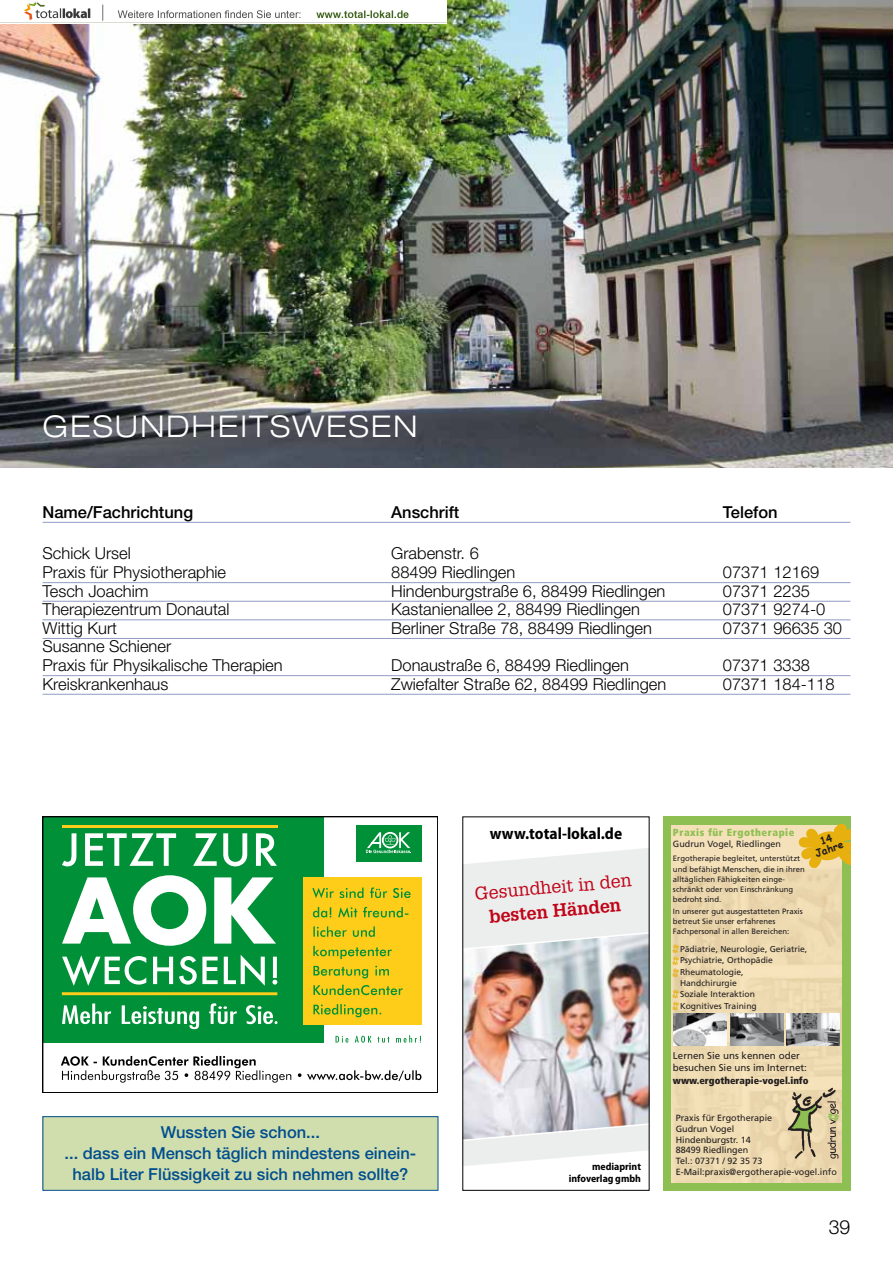
<style>
.page{position:relative;width:893px;height:1263px;background:#fff}
.page>*{position:absolute;margin:0;border:0;box-sizing:border-box;transform-origin:0 0}
.t1{font:300 expanded 30px "Helvetica Neue LT";letter-spacing:.07em;color:#fff}
.t2{font:300 19.5px "Helvetica Neue LT";color:#000}
.t3{font:18px "Glypha LT Std";color:#c00418}
.t4{font:700 18px "Glypha LT Std";color:#c00418}
.t5{font:300 16.5px/18.6px "Helvetica Neue LT";color:#000}
.t6{font:500 16.5px/21px "Helvetica Neue LT";color:#004e8f;text-align:center}
.t7{font:500 16.5px "Helvetica Neue LT";color:#000}
.t8{font:700 semi-condensed 16.5px "Myriad Pro";color:#000}
.t9{font:700 semi-condensed 10.5px/12.6px "Myriad Pro";color:#000;text-align:right}
.t10{font:900 condensed 10.2px "Frutiger";letter-spacing:.05em;color:#8ebf52}
.t11{font:700 10.2px/9.8px "Comic Sans MS";color:#231f20;text-align:center}
.t12{font:9.75px/12.1px "Frutiger";color:#231f20}
.t13{font:900 condensed 9.75px "Frutiger";color:#231f20}
.t14{font:9px/10.8px "Frutiger";color:#231f20}
.t15{font:8.55px/12px "Frutiger";color:#231f20}
.t16{font:7.8px/10.1px "Frutiger";color:#231f20}
</style>
<div class="page">
<img style="left:0;top:0;width:893px;height:468px">
<hr style="left:43px;top:582px;width:807px;height:1px;background:#919cc3">
<hr style="left:43px;top:601px;width:807px;height:1px;background:#919cc3">
<hr style="left:43px;top:619px;width:807px;height:1px;background:#919cc3">
<hr style="left:43px;top:638px;width:807px;height:1px;background:#919cc3">
<hr style="left:43px;top:675px;width:807px;height:1px;background:#919cc3">
<hr style="left:43px;top:694px;width:807px;height:1px;background:#919cc3">
<hr style="left:43px;top:522px;width:807px;height:1px;background:#919cc3">
<div style="left:43px;top:816px;width:281px;height:227px;background:#009037"></div>
<svg style="left:62px;top:833px;width:14px;height:33px"></svg>
<svg style="left:85px;top:833px;width:91px;height:33px"></svg>
<svg style="left:193px;top:833px;width:24px;height:33px"></svg>
<svg style="left:223px;top:833px;width:24px;height:33px"></svg>
<svg style="left:256px;top:833px;width:21px;height:33px"></svg>
<svg style="left:62px;top:955px;width:84px;height:31px"></svg>
<svg style="left:153px;top:957px;width:20px;height:27px"></svg>
<svg style="left:179px;top:956px;width:39px;height:28px"></svg>
<svg style="left:224px;top:955px;width:41px;height:31px"></svg>
<svg style="left:272px;top:957px;width:5px;height:27px"></svg>
<svg style="left:62px;top:875px;width:144px;height:71px"></svg>
<svg style="left:214px;top:877px;width:62px;height:66px"></svg>
<hr style="left:62px;top:825px;width:215px;height:3px;background:#fecd1a">
<hr style="left:62px;top:992px;width:215px;height:3px;background:#fecd1a">
<svg style="left:62px;top:1003px;width:49px;height:21px"></svg>
<svg style="left:122px;top:1005px;width:77px;height:24px"></svg>
<svg style="left:209px;top:1003px;width:28px;height:21px"></svg>
<svg style="left:246px;top:1005px;width:32px;height:19px"></svg>
<svg style="left:61px;top:1056px;width:230px;height:26px"></svg>
<svg style="left:298px;top:1070px;width:123px;height:11px"></svg>
<div style="left:303px;top:877px;width:118px;height:147px;background:#fecd1a"></div>
<svg style="left:335px;top:1036px;width:13px;height:7px"></svg>
<svg style="left:355px;top:1036px;width:16px;height:7px"></svg>
<svg style="left:378px;top:1037px;width:11px;height:6px"></svg>
<svg style="left:396px;top:1035px;width:25px;height:8px"></svg>
<svg style="left:312px;top:887px;width:99px;height:130px"></svg>
<div style="left:356px;top:825px;width:65px;height:37px;background:#009037"></div>
<svg style="left:366px;top:832px;width:45px;height:21px"></svg>
<div style="left:43px;top:816px;width:395px;height:277px;border:1px solid #000"></div>
<div style="left:664px;top:816px;width:186px;height:375px;background:#8ebf52"></div>
<img style="left:672px;top:825px;width:170px;height:357px">
<img style="left:785px;top:1079px;width:56px;height:81px">
<img style="left:674px;top:1013px;width:53px;height:33px">
<img style="left:786px;top:1013px;width:53px;height:33px">
<img style="left:730px;top:1013px;width:53px;height:33px">
<svg style="left:671px;top:945px;width:9px;height:33px"></svg>
<svg style="left:671px;top:990px;width:9px;height:21px"></svg>
<svg style="left:792px;top:823px;width:58px;height:54px;background:#e4c55d"></svg>
<img style="left:464px;top:951px;width:183px;height:170px">
<svg style="left:464px;top:1121px;width:183px;height:45px"></svg>
<svg style="left:464px;top:848px;width:183px;height:103px;background:#ebeded"></svg>
<div style="left:43px;top:1117px;width:395px;height:73px;background:#d0dead"></div>
<div style="left:43px;top:1116px;width:395px;height:75px;border:1px solid #004e8f"></div>
<img style="left:0;top:0;width:446px;height:24px">
<h1 class="t1" style="left:43px;top:409px;width:376px">GESUNDHEITSWESEN</h1>
<p class="t7" style="left:43px;top:502px;width:152px">Name/Fachrichtung</p>
<p class="t7" style="left:391px;top:502px;width:70px">Anschrift</p>
<p class="t7" style="left:723px;top:502px;width:56px">Telefon</p>
<p class="t5" style="left:43px;top:544px;width:90px">Schick Ursel</p>
<p class="t5" style="left:391px;top:544px;width:89px">Grabenstr. 6</p>
<p class="t5" style="left:43px;top:562px;width:185px">Praxis für Physiotheraphie</p>
<p class="t5" style="left:391px;top:562px;width:126px">88499 Riedlingen</p>
<p class="t5" style="left:723px;top:562px;width:98px">07371 12169</p>
<p class="t5" style="left:43px;top:581px;width:108px">Tesch Joachim</p>
<p class="t5" style="left:391px;top:581px;width:276px">Hindenburgstraße 6, 88499 Riedlingen</p>
<p class="t5" style="left:723px;top:581px;width:89px">07371 2235</p>
<p class="t5" style="left:43px;top:600px;width:189px">Therapiezentrum Donautal</p>
<p class="t5" style="left:391px;top:600px;width:250px">Kastanienallee 2, 88499 Riedlingen</p>
<p class="t5" style="left:723px;top:600px;width:104px">07371 9274-0</p>
<p class="t5" style="left:43px;top:618px;width:76px">Wittig Kurt</p>
<p class="t5" style="left:391px;top:618px;width:262px">Berliner Straße 78, 88499 Riedlingen</p>
<p class="t5" style="left:723px;top:618px;width:121px">07371 96635 30</p>
<p class="t5" style="left:43px;top:637px;width:242px">Susanne Schiener<br>Praxis für Physikalische Therapien</p>
<p class="t5" style="left:391px;top:655px;width:239px">Donaustraße 6, 88499 Riedlingen</p>
<p class="t5" style="left:723px;top:655px;width:89px">07371 3338</p>
<p class="t5" style="left:43px;top:674px;width:127px">Kreiskrankenhaus</p>
<p class="t5" style="left:391px;top:674px;width:277px">Zwiefalter Straße 62, 88499 Riedlingen</p>
<p class="t5" style="left:723px;top:674px;width:113px">07371 184-118</p>
<p class="t6" style="left:65px;top:1122px;width:353px">Wussten Sie schon...<br>... dass ein Mensch täglich mindestens einein&shy;halb Liter Flüssigkeit zu sich nehmen sollte?</p>
<p class="t8" style="left:490px;top:823px;width:134px">www.total-lokal.de</p>
<p class="t3" style="left:474px;top:883px;width:159px;rotate:-5deg">Gesundheit in den</p>
<p class="t4" style="left:488px;top:905px;width:134px;rotate:-5deg">besten Händen</p>
<p class="t9" style="left:569px;top:1159px;width:74px">mediaprint infoverlag gmbh</p>
<p class="t10" style="left:673px;top:826px;width:123px">Praxis für Ergotherapie</p>
<p class="t14" style="left:673px;top:838px;width:110px">Gudrun Vogel, Riedlingen</p>
<p class="t16" style="left:673px;top:854px;width:133px">Ergotherapie begleitet, unterstützt und befähigt Menschen, die in ihren alltäglichen Fähigkeiten einge&shy;schränkt oder von Einschränkung bedroht sind.</p>
<p class="t16" style="left:673px;top:906px;width:131px">In unserer gut ausgestatteten Praxis betreut Sie unser erfahrenes<br>Fachpersonal in allen Bereichen:</p>
<p class="t11" style="left:811px;top:839px;width:31px;rotate:-18deg">14<br>Jahre</p>
<p class="t15" style="left:680px;top:942px;width:129px">Pädiatrie, Neurologie, Geriatrie,<br>Psychiatrie, Orthopädie<br>Rheumatologie,</p>
<p class="t15" style="left:680px;top:977px;width:76px;line-height:11.1px">Handchirurgie<br>Soziale Interaktion</p>
<p class="t15" style="left:680px;top:1000px;width:78px">Kognitives Training</p>
<p class="t12" style="left:673px;top:1050px;width:135px">Lernen Sie uns kennen oder besuchen Sie uns im Internet:</p>
<p class="t13" style="left:673px;top:1074px;width:137px">www.ergotherapie-vogel.info</p>
<p class="t14" style="left:676px;top:1112px;width:163px">Praxis für Ergotherapie<br>Gudrun Vogel<br>Hindenburgstr. 14<br>88499 Riedlingen<br>Tel.: 07371 / 92 35 73<br>E-Mail:praxis@ergotherapie-vogel.info</p>
<p class="t2" style="left:829px;top:1215px;width:23px">39</p>
</div>
